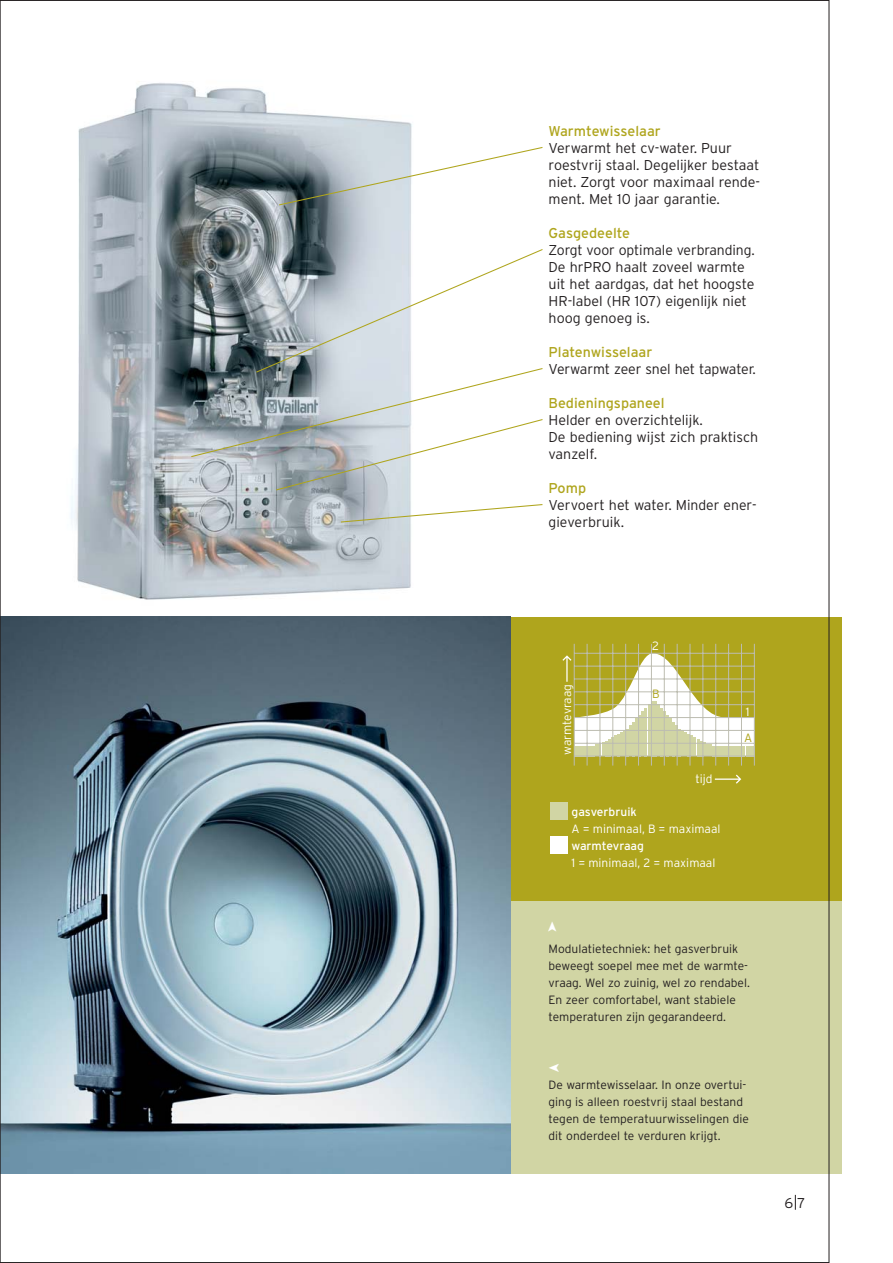
<style>
.page{position:relative;width:893px;height:1263px;background:#fff}
.page>*{position:absolute;margin:0;border:0;box-sizing:border-box;transform-origin:0 0}
.t1{font:300 14.25px/17px "Interstate";color:#231f20}
.t2{font:14.25px "Interstate";color:#afa51d}
.t3{font:300 12px/17px "Interstate";color:#231f20}
.t4{font:300 12px "Interstate";color:#fff}
.t5{font:12px "Interstate";color:#fff}
.t6{font:300 12px "Interstate";color:#afa51d}
</style>
<div class="page">
<svg style="left:795px;top:1195px;width:1px;height:15px"></svg>
<div style="left:510px;top:617px;width:332px;height:285px;background:#afa51d"></div>
<div style="left:510px;top:902px;width:332px;height:272px;background:#d1d5a4"></div>
<img style="left:2px;top:617px;width:508px;height:557px">
<img style="left:71px;top:83px;width:341px;height:517px">
<hr style="left:574px;top:756px;width:180px;height:1px;background:#bdbdb1">
<hr style="left:754px;top:644px;width:1px;height:122px;background:#bdbdb1">
<hr style="left:741px;top:644px;width:1px;height:122px;background:#bdbdb1">
<hr style="left:728px;top:644px;width:1px;height:122px;background:#bdbdb1">
<hr style="left:715px;top:644px;width:1px;height:122px;background:#bdbdb1">
<hr style="left:702px;top:644px;width:1px;height:122px;background:#bdbdb1">
<hr style="left:689px;top:644px;width:1px;height:122px;background:#bdbdb1">
<hr style="left:676px;top:644px;width:1px;height:122px;background:#bdbdb1">
<hr style="left:664px;top:644px;width:1px;height:122px;background:#bdbdb1">
<hr style="left:651px;top:644px;width:1px;height:122px;background:#bdbdb1">
<hr style="left:638px;top:644px;width:1px;height:122px;background:#bdbdb1">
<hr style="left:625px;top:644px;width:1px;height:122px;background:#bdbdb1">
<hr style="left:612px;top:644px;width:1px;height:122px;background:#bdbdb1">
<hr style="left:599px;top:644px;width:1px;height:122px;background:#bdbdb1">
<hr style="left:586px;top:644px;width:1px;height:122px;background:#bdbdb1">
<hr style="left:574px;top:644px;width:1px;height:122px;background:#bdbdb1">
<div style="left:550px;top:803px;width:17px;height:17px;background:#d1d5a4"></div>
<div style="left:550px;top:837px;width:17px;height:17px;background:#fff"></div>
<svg style="left:562px;top:653px;width:192px;height:103px"></svg>
<svg style="left:714px;top:775px;width:27px;height:9px"></svg>
<svg style="left:278px;top:146px;width:265px;height:60px"></svg>
<svg style="left:190px;top:248px;width:353px;height:243px"></svg>
<svg style="left:340px;top:503px;width:203px;height:20px"></svg>
<p class="t2" style="left:548px;top:126px;width:114px">Warmtewisselaar</p>
<p class="t1" style="left:548px;top:141px;width:213px">Verwarmt het cv-water. Puur roestvrij staal. Degelijker bestaat niet. Zorgt voor maximaal rende&shy;ment. Met 10 jaar garantie.</p>
<p class="t2" style="left:548px;top:228px;width:83px">Gasgedeelte</p>
<p class="t1" style="left:548px;top:243px;width:208px">Zorgt voor optimale verbranding.<br>De hrPRO haalt zoveel warmte uit het aardgas, dat het hoogste<br>HR-label (HR 107) eigenlijk niet hoog genoeg is.</p>
<p class="t2" style="left:548px;top:347px;width:105px">Platenwisselaar</p>
<p class="t1" style="left:548px;top:362px;width:209px">Verwarmt zeer snel het tapwater.</p>
<p class="t2" style="left:548px;top:398px;width:117px">Bedieningspaneel</p>
<p class="t1" style="left:548px;top:413px;width:211px">Helder en overzichtelijk.<br>De bediening wijst zich praktisch vanzelf.</p>
<p class="t2" style="left:548px;top:483px;width:39px">Pomp</p>
<p class="t1" style="left:548px;top:498px;width:210px">Vervoert het water. Minder ener&shy;gieverbruik.</p>
<p class="t4" style="left:562px;top:755px;width:72px;rotate:-90deg">warmtevraag</p>
<p class="t4" style="left:652px;top:641px;width:8px">2</p>
<p class="t6" style="left:652px;top:689px;width:9px">B</p>
<p class="t4" style="left:695px;top:774px;width:19px">tijd</p>
<p class="t5" style="left:571px;top:807px;width:67px">gasverbruik</p>
<p class="t4" style="left:571px;top:824px;width:150px">A = minimaal, B = maximaal</p>
<p class="t5" style="left:571px;top:841px;width:74px">warmtevraag</p>
<p class="t4" style="left:571px;top:858px;width:145px">1 = minimaal, 2 = maximaal</p>
<p class="t4" style="left:745px;top:707px;width:5px">1</p>
<p class="t6" style="left:744px;top:733px;width:10px">A</p>
<p class="t3" style="left:548px;top:941px;width:203px">Modulatietechniek: het gasverbruik beweegt soepel mee met de warmte&shy;vraag. Wel zo zuinig, wel zo rendabel.<br>En zeer comfortabel, want stabiele temperaturen zijn gegarandeerd.</p>
<p class="t3" style="left:548px;top:1077px;width:202px">De warmtewisselaar. In onze overtui&shy;ging is alleen roestvrij staal bestand tegen de temperatuurwisselingen die dit onderdeel te verduren krijgt.</p>
<p class="t1" style="left:784px;top:1195px;width:22px">6 7</p>
</div>
